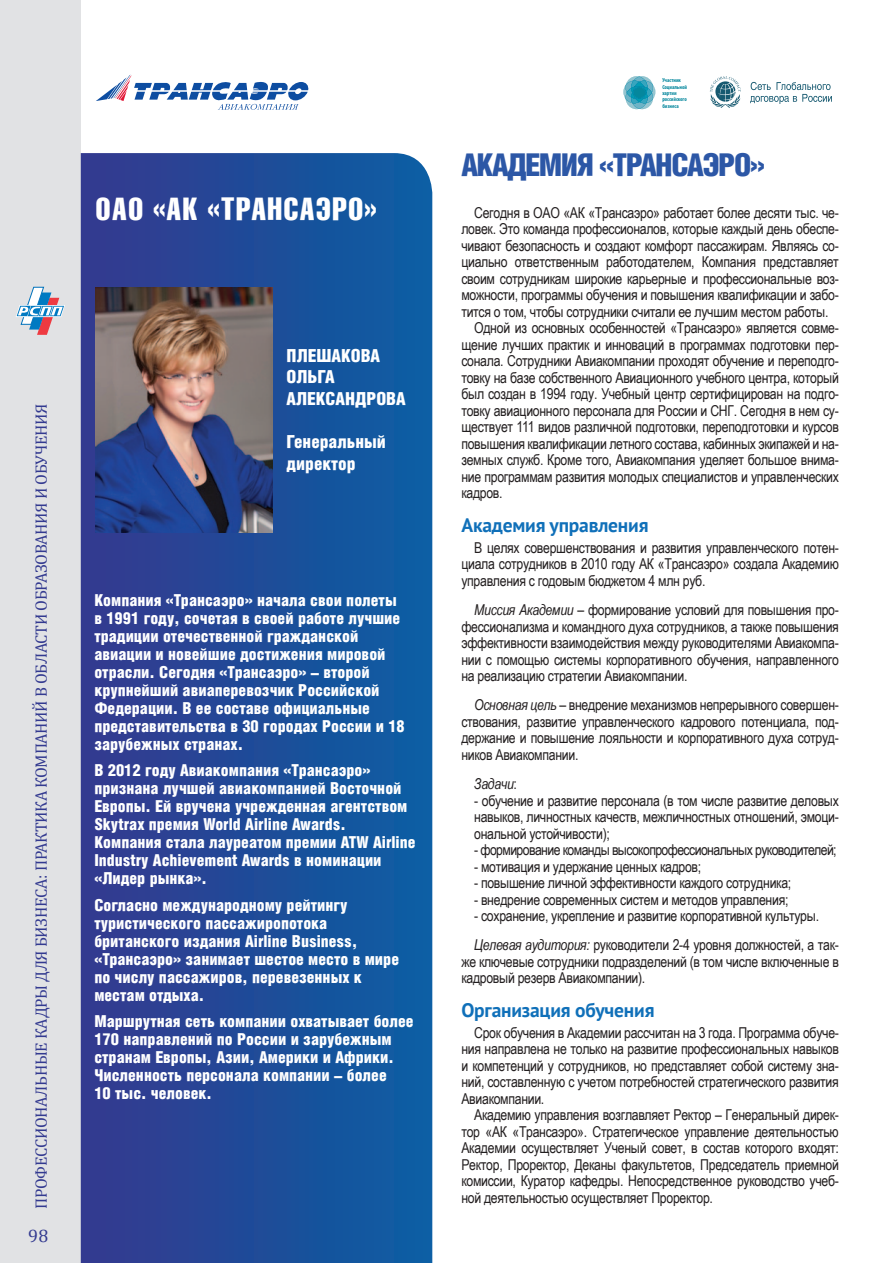
<style>
.page{position:relative;width:893px;height:1263px;background:#fff}
.page>*{position:absolute;margin:0;border:0;box-sizing:border-box;transform-origin:0 0}
.ПРОГРАММА_21_23{font:900 31.5px "Helios Cond";letter-spacing:-.05em;color:#2c57a6}
.НАЗВАНИЕ_БОЛ{font:31.5px "Helios Compressed";letter-spacing:.05em;color:#fff}
.Синий_основной{font:700 19.5px "PT Sans";letter-spacing:-.01em;color:#1070b9}
.t1{font:900 18px/21.6px "Helios Cond";color:#fff}
.t2{font:18px "Cambria";color:#333a90}
.инфо_компания{font:900 16.5px/18px "Helios Cond";color:#fff}
.t3{font:16.5px "Cambria";letter-spacing:-.02em;color:#333a90}
.текст_основной{font:15px/16.5px "Arial Narrow";letter-spacing:-.02em;color:#231f20;text-align:justify}
.текст_основной-2{font:15px "Arial Narrow";letter-spacing:-.04em;color:#231f20}
.текст_основной-3{font:italic 15px "Arial Narrow";letter-spacing:-.02em;color:#231f20}
.t4{font:700 condensed 5.85px/6.3px "Myriad Pro";color:#05879d}
.s1{font-style:italic}
.s2{font-style:normal}
</style>
<div class="page">
<div style="left:0;top:0;width:81px;height:1263px;background:#e1e2e4"></div>
<svg style="left:16px;top:287px;width:49px;height:48px"></svg>
<svg style="left:81px;top:153px;width:351px;height:1110px;background:#1e4c99"></svg>
<img style="left:96px;top:288px;width:176px;height:245px">
<svg style="left:96px;top:74px;width:213px;height:36px"></svg>
<svg style="left:623px;top:76px;width:32px;height:33px"></svg>
<svg style="left:710px;top:76px;width:31px;height:32px"></svg>
<svg style="left:750px;top:82px;width:82px;height:22px"></svg>
<p class="НАЗВАНИЕ_БОЛ" style="left:96px;top:190px;width:282px">ОАО «АК «ТРАНСАЭРО»</p>
<p class="t3" style="left:31px;top:1209px;width:807px;rotate:-90deg">ПРОФЕССИОНАЛЬНЫЕ КАДРЫ ДЛЯ БИЗНЕСА: ПРАКТИКА КОМПАНИЙ В ОБЛАСТИ ОБРАЗОВАНИЯ И ОБУЧЕНИЯ</p>
<p class="t2" style="left:28px;top:1225px;width:22px">98</p>
<p class="t1" style="left:287px;top:344px;width:121px">ПЛЕШАКОВА<br>ОЛЬГА<br>АЛЕКСАНДРОВА</p>
<p class="t1" style="left:287px;top:431px;width:101px">Генеральный директор</p>
<p class="инфо_компания" style="left:94px;top:590px;width:312px">Компания «Трансаэро» начала свои полеты в 1991 году, сочетая в своей работе лучшие традиции отечественной гражданской авиации и новейшие достижения мировой отрасли. Сегодня «Трансаэро» – второй крупнейший авиаперевозчик Российской Федерации. В ее составе официальные представительства в 30 городах России и 18 зарубежных странах.</p>
<p class="инфо_компания" style="left:94px;top:761px;width:323px">В 2012 году Авиакомпания «Трансаэро» признана лучшей авиакомпанией Восточной Европы. Ей вручена учрежденная агентством Skytrax премия World Airline Awards.<br>Компания стала лауреатом премии ATW Airline Industry Achievement Awards в номинации «Лидер рынка».</p>
<p class="инфо_компания" style="left:94px;top:895px;width:306px">Согласно международному рейтингу туристического пассажиропотока британского издания Airline Business, «Трансаэро» занимает шестое место в мире по числу пассажиров, перевезенных к местам отдыха.</p>
<p class="инфо_компания" style="left:94px;top:1012px;width:321px">Маршрутная сеть компании охватывает более 170 направлений по России и зарубежным странам Европы, Азии, Америки и Африки.<br>Численность персонала компании – более<br>10 тыс. человек.</p>
<p class="t4" style="left:662px;top:77px;width:26px">Участник<br>Социальной хартии российского бизнеса</p>
<p class="ПРОГРАММА_21_23" style="left:461px;top:146px;width:305px">АКАДЕМИЯ «ТРАНСАЭРО»</p>
<p class="текст_основной" style="left:461px;top:204px;width:379px;text-indent:13px">Сегодня в ОАО «АК «Трансаэро» работает более десяти тыс. че&shy;ловек. Это команда профессионалов, которые каждый день обеспе&shy;чивают безопасность и создают комфорт пассажирам. Являясь со&shy;циально ответственным работодателем, Компания представляет своим сотрудникам широкие карьерные и профессиональные воз&shy;можности, программы обучения и повышения квалификации и забо&shy;тится о том, чтобы сотрудники считали ее лучшим местом работы.</p>
<p class="текст_основной" style="left:461px;top:319px;width:379px;text-indent:13px">Одной из основных особенностей «Трансаэро» является совме&shy;щение лучших практик и инноваций в программах подготовки пер&shy;сонала. Сотрудники Авиакомпании проходят обучение и переподго&shy;товку на базе собственного Авиационного учебного центра, который был создан в 1994 году. Учебный центр сертифицирован на подго&shy;товку авиационного персонала для России и СНГ. Сегодня в нем су&shy;ществует 111 видов различной подготовки, переподготовки и курсов повышения квалификации летного состава, кабинных экипажей и на&shy;земных служб. Кроме того, Авиакомпания уделяет большое внима&shy;ние программам развития молодых специалистов и управленческих кадров.</p>
<p class="Синий_основной" style="left:461px;top:512px;width:189px">Академия управления</p>
<p class="текст_основной" style="left:461px;top:539px;width:379px;text-indent:13px">В целях совершенствования и развития управленческого потен&shy;циала сотрудников в 2010 году АК «Трансаэро» создала Академию управления с годовым бюджетом 4 млн руб.</p>
<p class="текст_основной" style="left:461px;top:601px;width:379px;text-indent:13px"><span class="s1">Миссия Академии</span> – формирование условий для повышения про&shy;фессионализма и командного духа сотрудников, а также повышения эффективности взаимодействия между руководителями Авиакомпа&shy;нии с помощью системы корпоративного обучения, направленного на реализацию стратегии Авиакомпании.</p>
<p class="текст_основной" style="left:461px;top:696px;width:379px;text-indent:13px"><span class="s1">Основная цель</span> – внедрение механизмов непрерывного совершен&shy;ствования, развитие управленческого кадрового потенциала, под&shy;держание и повышение лояльности и корпоративного духа сотруд&shy;ников Авиакомпании.</p>
<p class="текст_основной-3" style="left:474px;top:773px;width:44px">Задачи<span class="s2">:</span></p>
<p class="текст_основной" style="left:474px;top:791px;width:366px">- обучение и развитие персонала (в том числе развитие деловых навыков, личностных качеств, межличностных отношений, эмоци&shy;ональной устойчивости);</p>
<p class="текст_основной-2" style="left:474px;top:839px;width:364px">- формирование команды высокопрофессиональных руководителей;</p>
<p class="текст_основной" style="left:474px;top:857px;width:229px">- мотивация и удержание ценных кадров;</p>
<p class="текст_основной" style="left:474px;top:874px;width:319px">- повышение личной эффективности каждого сотрудника;</p>
<p class="текст_основной" style="left:474px;top:890px;width:316px">- внедрение современных систем и методов управления;</p>
<p class="текст_основной" style="left:474px;top:907px;width:346px">- сохранение, укрепление и развитие корпоративной культуры.</p>
<p class="текст_основной" style="left:461px;top:936px;width:379px;text-indent:13px"><span class="s1">Целевая аудитория:</span> руководители 2-4 уровня должностей, а так&shy;же ключевые сотрудники подразделений (в том числе включенные в кадровый резерв Авиакомпании).</p>
<p class="Синий_основной" style="left:461px;top:997px;width:195px">Организация обучения</p>
<p class="текст_основной" style="left:461px;top:1024px;width:379px;text-indent:13px">Срок обучения в Академии рассчитан на 3 года. Программа обуче&shy;ния направлена не только на развитие профессиональных навыков и компетенций у сотрудников, но представляет собой систему зна&shy;ний, составленную с учетом потребностей стратегического развития Авиакомпании.</p>
<p class="текст_основной" style="left:461px;top:1106px;width:379px;text-indent:13px">Академию управления возглавляет Ректор – Генеральный дирек&shy;тор «АК «Трансаэро». Стратегическое управление деятельностью Академии осуществляет Ученый совет, в состав которого входят:<br>Ректор, Проректор, Деканы факультетов, Председатель приемной комиссии, Куратор кафедры. Непосредственное руководство учеб&shy;ной деятельностью осуществляет Проректор.</p>
</div>
